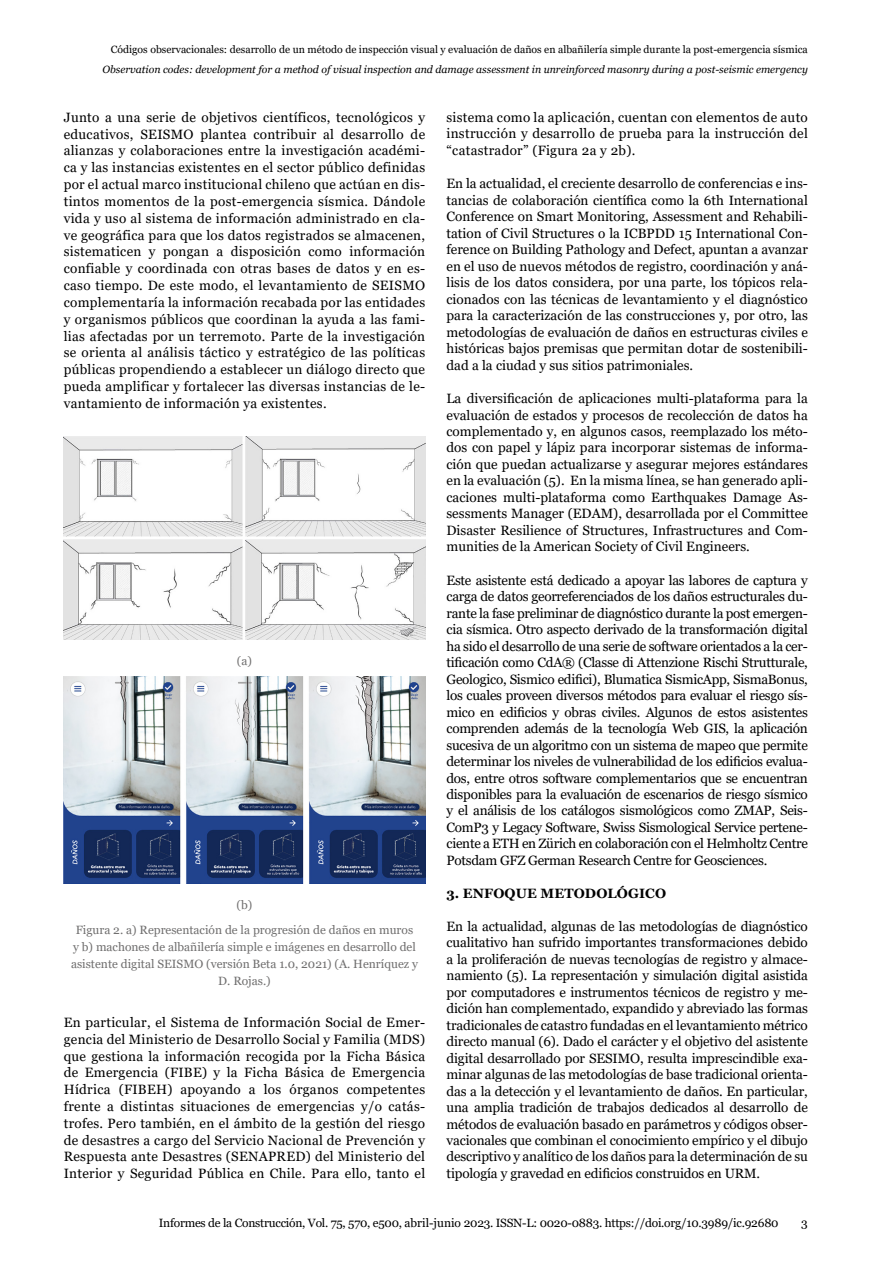
<style>
.page{position:relative;width:893px;height:1263px;background:#fff}
.page>*{position:absolute;margin:0;border:0;box-sizing:border-box;transform-origin:0 0}
.TEXTO_BASE{font:13.5px/16.5px "Georgia";color:#000;text-align:justify}
.LADILLO_01{font:700 13.5px "Georgia";letter-spacing:.01em;color:#000}
.TIT_FIG{font:12px/16.8px "Georgia";color:#706f6f;text-align:center}
.t1{font:12px "Georgia";letter-spacing:-.02em;color:#000}
.t2{font:10.5px "Georgia";color:#000}
.t3{font:italic 10.5px "Georgia";color:#000}
</style>
<div class="page">
<img style="left:64px;top:436px;width:361px;height:203px">
<img style="left:64px;top:676px;width:361px;height:207px">
<p class="t2" style="left:111px;top:43px;width:699px">Códigos observacionales: desarrollo de un método de inspección visual y evaluación de daños en albañilería simple durante la post-emergencia sísmica</p>
<p class="t3" style="left:103px;top:62px;width:707px">Observation codes: development for a method of visual inspection and damage assessment in unreinforced masonry during a post-seismic emergency</p>
<p class="TEXTO_BASE" style="left:64px;top:109px;width:363px">Junto a una serie de objetivos científicos, tecnológicos y educativos, SEISMO plantea contribuir al desarrollo de alianzas y colaboraciones entre la investigación académi&shy;ca y las instancias existentes en el sector público definidas por el actual marco institucional chileno que actúan en dis&shy;tintos momentos de la post-emergencia sísmica. Dándole vida y uso al sistema de información administrado en cla&shy;ve geográfica para que los datos registrados se almacenen, sistematicen y pongan a disposición como información confiable y coordinada con otras bases de datos y en es&shy;caso tiempo. De este modo, el levantamiento de SEISMO complementaría la información recabada por las entidades y organismos públicos que coordinan la ayuda a las fami&shy;lias afectadas por un terremoto. Parte de la investigación se orienta al análisis táctico y estratégico de las políticas públicas propendiendo a establecer un diálogo directo que pueda amplificar y fortalecer las diversas instancias de le&shy;vantamiento de información ya existentes.</p>
<p class="TIT_FIG" style="left:237px;top:652px;width:17px">(a)</p>
<p class="TIT_FIG" style="left:237px;top:896px;width:17px">(b)</p>
<p class="TIT_FIG" style="left:71px;top:922px;width:348px">Figura 2. a) Representación de la progresión de daños en muros<br>y b) machones de albañilería simple e imágenes en desarrollo del asistente digital SEISMO (versión Beta 1.0, 2021) (A. Henríquez y D. Rojas.)</p>
<p class="TEXTO_BASE" style="left:64px;top:1014px;width:363px">En particular, el Sistema de Información Social de Emer&shy;gencia del Ministerio de Desarrollo Social y Familia (MDS) que gestiona la información recogida por la Ficha Básica de Emergencia (FIBE) y la Ficha Básica de Emergencia Hídrica (FIBEH) apoyando a los órganos competentes frente a distintas situaciones de emergencias y/o catás&shy;trofes. Pero también, en el ámbito de la gestión del riesgo de desastres a cargo del Servicio Nacional de Prevención y Respuesta ante Desastres (SENAPRED) del Ministerio del Interior y Seguridad Pública en Chile. Para ello, tanto el</p>
<p class="TEXTO_BASE" style="left:446px;top:109px;width:363px">sistema como la aplicación, cuentan con elementos de auto instrucción y desarrollo de prueba para la instrucción del “catastrador” (Figura 2a y 2b).</p>
<p class="TEXTO_BASE" style="left:446px;top:176px;width:363px">En la actualidad, el creciente desarrollo de conferencias e ins&shy;tancias de colaboración científica como la 6th International Conference on Smart Monitoring, Assessment and Rehabili&shy;tation of Civil Structures o la ICBPDD 15 International Con&shy;ference on Building Pathology and Defect, apuntan a avanzar en el uso de nuevos métodos de registro, coordinación y aná&shy;lisis de los datos considera, por una parte, los tópicos rela&shy;cionados con las técnicas de levantamiento y el diagnóstico para la caracterización de las construcciones y, por otro, las metodologías de evaluación de daños en estructuras civiles e históricas bajos premisas que permitan dotar de sostenibili&shy;dad a la ciudad y sus sitios patrimoniales.</p>
<p class="TEXTO_BASE" style="left:446px;top:390px;width:363px">La diversificación de aplicaciones multi-plataforma para la evaluación de estados y procesos de recolección de datos ha complementado y, en algunos casos, reemplazado los méto&shy;dos con papel y lápiz para incorporar sistemas de informa&shy;ción que puedan actualizarse y asegurar mejores estándares en la evaluación (5). En la misma línea, se han generado apli&shy;caciones multi-plataforma como Earthquakes Damage As&shy;sessments Manager (EDAM), desarrollada por el Committee Disaster Resilience of Structures, Infrastructures and Com&shy;munities de la American Society of Civil Engineers.</p>
<p class="TEXTO_BASE" style="left:446px;top:572px;width:363px">Este asistente está dedicado a apoyar las labores de captura y carga de datos georreferenciados de los daños estructurales du&shy;rante la fase preliminar de diagnóstico durante la post emergen&shy;cia sísmica. Otro aspecto derivado de la transformación digital ha sido el desarrollo de una serie de software orientados a la cer&shy;tificación como CdA® (Classe di Attenzione Rischi Strutturale, Geologico, Sismico edifici), Blumatica SismicApp, SismaBonus, los cuales proveen diversos métodos para evaluar el riesgo sís&shy;mico en edificios y obras civiles. Algunos de estos asistentes comprenden además de la tecnología Web GIS, la aplicación sucesiva de un algoritmo con un sistema de mapeo que permite determinar los niveles de vulnerabilidad de los edificios evalua&shy;dos, entre otros software complementarios que se encuentran disponibles para la evaluación de escenarios de riesgo sísmico y el análisis de los catálogos sismológicos como ZMAP, Seis-ComP3 y Legacy Software, Swiss Sismological Service pertene&shy;ciente a ETH en Zürich en colaboración con el Helmholtz Centre Potsdam GFZ German Research Centre for Geosciences.</p>
<p class="LADILLO_01" style="left:446px;top:885px;width:221px">3. ENFOQUE METODOLÓGICO</p>
<p class="TEXTO_BASE" style="left:446px;top:918px;width:363px">En la actualidad, algunas de las metodologías de diagnóstico cualitativo han sufrido importantes transformaciones debido a la proliferación de nuevas tecnologías de registro y almace&shy;namiento (5). La representación y simulación digital asistida por computadores e instrumentos técnicos de registro y me&shy;dición han complementado, expandido y abreviado las formas tradicionales de catastro fundadas en el levantamiento métrico directo manual (6). Dado el carácter y el objetivo del asistente digital desarrollado por SESIMO, resulta imprescindible exa&shy;minar algunas de las metodologías de base tradicional orienta&shy;das a la detección y el levantamiento de daños. En particular, una amplia tradición de trabajos dedicados al desarrollo de métodos de evaluación basado en parámetros y códigos obser&shy;vacionales que combinan el conocimiento empírico y el dibujo descriptivo y analítico de los daños para la determinación de su tipología y gravedad en edificios construidos en URM.</p>
<p class="t1" style="left:159px;top:1215px;width:621px">Informes de la Construcción, Vol. 75, 570, e500, abril-junio 2023. ISSN-L: 0020-0883. https://doi.org/10.3989/ic.92680</p>
<p class="t1" style="left:801px;top:1215px;width:8px">3</p>
</div>
